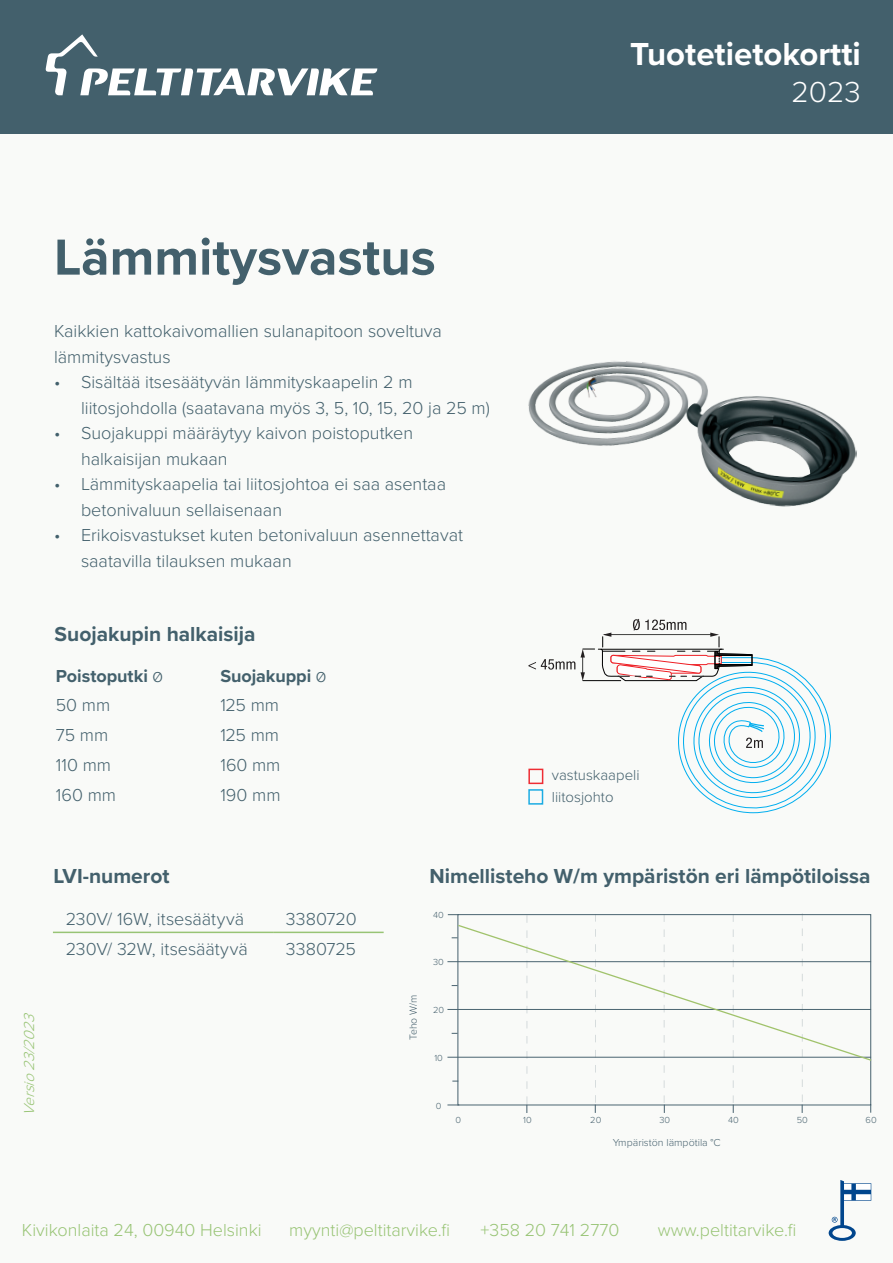
<style>
.page{position:relative;width:893px;height:1263px;background:#f9faf8}
.page>*{position:absolute;margin:0;border:0;box-sizing:border-box;transform-origin:0 0}
.t1{font:700 52.5px "Proxima Nova";color:#43606c}
.t2{font:700 33px "Proxima Nova";color:#fff}
.t3{font:300 30px "Proxima Nova";color:#fff}
.t4{font:700 21px "Proxima Nova";color:#43606c}
.t5{font:300 18px/25.5px "Proxima Nova";color:#43606c}
.t6{font:300 18px "Proxima Nova";color:#98c475}
.t7{font:700 18px "Proxima Nova";color:#43606c}
.t8{font:300 15px "Proxima Nova";color:#43606c}
.t9{font:italic 300 15px "Proxima Nova";color:#98c475}
.t10{font:300 10.65px "Proxima Nova";color:#48626f}
.t11{font:300 10.5px "Proxima Nova";color:#48626f}
.t12{font:300 9.15px "Proxima Nova";color:#48626f}
</style>
<div class="page">
<div style="left:0;top:0;width:893px;height:134px;background:#43606c"></div>
<svg style="left:46px;top:34px;width:331px;height:61px"></svg>
<svg style="left:528px;top:659px;width:47px;height:11px"></svg>
<svg style="left:581px;top:619px;width:250px;height:194px"></svg>
<img style="left:528px;top:361px;width:329px;height:146px">
<hr style="left:53px;top:932px;width:220px;height:1px;background:#98c475">
<hr style="left:273px;top:932px;width:111px;height:1px;background:#98c475">
<hr style="left:447px;top:961px;width:424px;height:1px;background:#48626f">
<hr style="left:447px;top:1009px;width:424px;height:1px;background:#48626f">
<hr style="left:447px;top:1057px;width:424px;height:1px;background:#48626f">
<svg style="left:447px;top:1105px;width:12px;height:1px"></svg>
<svg style="left:526px;top:916px;width:2px;height:197px"></svg>
<svg style="left:595px;top:916px;width:1px;height:197px"></svg>
<svg style="left:664px;top:916px;width:1px;height:197px"></svg>
<svg style="left:733px;top:916px;width:1px;height:197px"></svg>
<svg style="left:802px;top:913px;width:1px;height:200px"></svg>
<div style="left:458px;top:914px;width:413px;height:191px;border:1px solid #48626f"></div>
<svg style="left:457px;top:924px;width:415px;height:138px"></svg>
<svg style="left:829px;top:1180px;width:42px;height:61px"></svg>
<div style="left:528px;top:769px;width:15px;height:15px;border:2px solid #ee2d34"></div>
<div style="left:528px;top:789px;width:15px;height:16px;border:2px solid #1bace3"></div>
<p class="t1" style="left:54px;top:218px;width:383px">Lämmitysvastus</p>
<p class="t5" style="left:54px;top:318px;width:389px">Kaikkien kattokaivomallien sulanapitoon soveltuva lämmitysvastus</p>
<p class="t5" style="left:81px;top:369px;width:410px;text-indent:-27px">• Sisältää itsesäätyvän lämmityskaapelin 2 m liitosjohdolla (saatavana myös 3, 5, 10, 15, 20 ja 25 m)</p>
<p class="t5" style="left:81px;top:420px;width:334px;text-indent:-27px">• Suojakuppi määräytyy kaivon poistoputken halkaisijan mukaan</p>
<p class="t5" style="left:81px;top:471px;width:367px;text-indent:-27px">• Lämmityskaapelia tai liitosjohtoa ei saa asentaa betonivaluun sellaisenaan</p>
<p class="t5" style="left:81px;top:522px;width:383px;text-indent:-27px">• Erikoisvastukset kuten betonivaluun asennettavat saatavilla tilauksen mukaan</p>
<p class="t4" style="left:55px;top:618px;width:202px">Suojakupin halkaisija</p>
<p class="t7" style="left:56px;top:662px;width:94px">Poistoputki</p>
<p class="t7" style="left:220px;top:662px;width:92px">Suojakuppi</p>
<p class="t5" style="left:56px;top:692px;width:56px">50 mm</p>
<p class="t5" style="left:220px;top:692px;width:60px">125 mm</p>
<p class="t5" style="left:56px;top:721px;width:54px">75 mm</p>
<p class="t5" style="left:220px;top:721px;width:60px">125 mm</p>
<p class="t5" style="left:56px;top:751px;width:57px">110 mm</p>
<p class="t5" style="left:220px;top:751px;width:62px">160 mm</p>
<p class="t5" style="left:56px;top:781px;width:62px">160 mm</p>
<p class="t5" style="left:220px;top:781px;width:62px">190 mm</p>
<p class="t2" style="left:630px;top:30px;width:232px">Tuotetietokortti</p>
<p class="t3" style="left:791px;top:70px;width:71px">2023</p>
<p class="t8" style="left:552px;top:764px;width:89px">vastuskaapeli</p>
<p class="t8" style="left:552px;top:786px;width:63px">liitosjohto</p>
<p class="t4" style="left:54px;top:861px;width:118px">LVI-numerot</p>
<p class="t4" style="left:429px;top:861px;width:443px">Nimellisteho W/m ympäristön eri lämpötiloissa</p>
<p class="t9" style="left:18px;top:1115px;width:110px;rotate:-90deg">Versio23/2023</p>
<p class="t5" style="left:66px;top:905px;width:180px">230V/ 16W, itsesäätyvä</p>
<p class="t5" style="left:286px;top:905px;width:72px">3380720</p>
<p class="t5" style="left:66px;top:935px;width:184px">230V/ 32W, itsesäätyvä</p>
<p class="t5" style="left:286px;top:935px;width:72px">3380725</p>
<p class="t10" style="left:405px;top:1040px;width:47px;rotate:-90deg">Teho W/m</p>
<p class="t12" style="left:433px;top:908px;width:12px">40</p>
<p class="t12" style="left:433px;top:955px;width:12px">30</p>
<p class="t12" style="left:433px;top:1003px;width:13px">20</p>
<p class="t12" style="left:434px;top:1051px;width:10px">10</p>
<p class="t12" style="left:436px;top:1099px;width:7px">0</p>
<p class="t12" style="left:455px;top:1113px;width:7px">0</p>
<p class="t12" style="left:523px;top:1113px;width:10px">10</p>
<p class="t12" style="left:590px;top:1113px;width:13px">20</p>
<p class="t12" style="left:659px;top:1113px;width:12px">30</p>
<p class="t12" style="left:728px;top:1113px;width:12px">40</p>
<p class="t12" style="left:797px;top:1113px;width:13px">50</p>
<p class="t12" style="left:866px;top:1113px;width:13px">60</p>
<p class="t11" style="left:613px;top:1135px;width:110px">Ympäristön lämpötila °C</p>
<p class="t6" style="left:22px;top:1217px;width:241px">Kivikonlaita 24, 00940 Helsinki</p>
<p class="t6" style="left:289px;top:1217px;width:162px">myynti@peltitarvike.fi</p>
<p class="t6" style="left:481px;top:1217px;width:140px">+358 20 741 2770</p>
<p class="t6" style="left:658px;top:1217px;width:140px">www.peltitarvike.fi</p>
</div>
